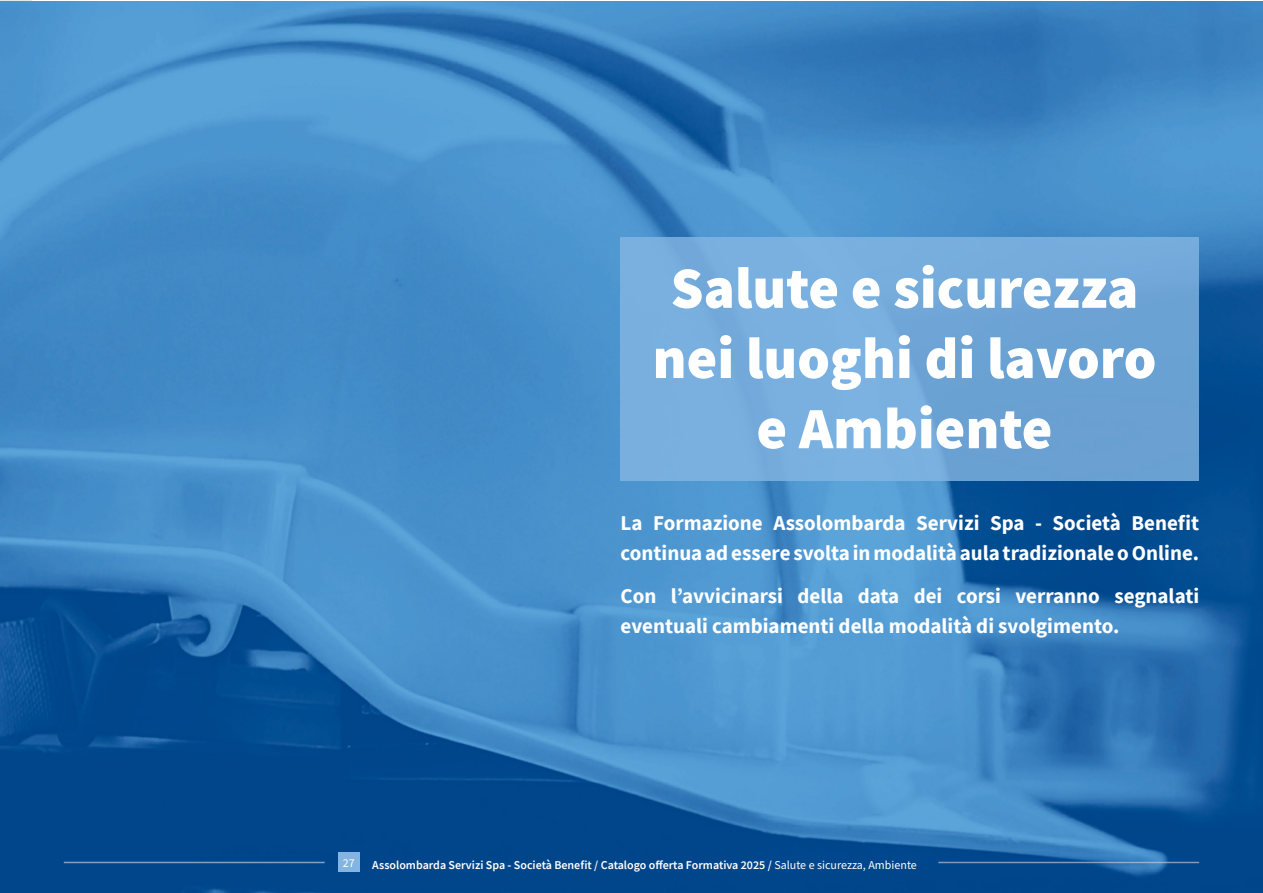
<style>
.page{position:relative;width:1263px;height:893px;background:#fff}
.page>*{position:absolute;margin:0;border:0;box-sizing:border-box;transform-origin:0 0}
.t1{font:900 58.5px/70.2px "Source Sans Pro";color:#fff;text-align:center}
.t2{font:700 21px/30px "Source Sans Pro";color:#fff}
.t3{font:600 12px "Source Sans Pro";color:#fff}
.t4{font:12px "Source Sans Pro";color:#fff}
.s1{font-weight:400}
</style>
<div class="page">
<img style="left:0;top:2px;width:1263px;height:891px">
<div style="left:621px;top:237px;width:578px;height:244px;background:#75acdc"></div>
<div style="left:338px;top:853px;width:22px;height:19px;background:#84b4e2"></div>
<hr style="left:64px;top:862px;width:261px;height:1px;background:#fff">
<hr style="left:938px;top:862px;width:261px;height:1px;background:#fff">
<h1 class="t1" style="left:652px;top:252px;width:505px">Salute e sicurezza nei luoghi di lavoro e Ambiente</h1>
<p class="t2" style="left:621px;top:508px;width:580px">La Formazione Assolombarda Servizi Spa - Società Benefit continua ad essere svolta in modalità aula tradizionale o Online.</p>
<p class="t2" style="left:621px;top:581px;width:580px">Con l’avvicinarsi della data dei corsi verranno segnalati eventuali cambiamenti della modalità di svolgimento.</p>
<p class="t4" style="left:343px;top:855px;width:13px">27</p>
<p class="t3" style="left:372px;top:857px;width:546px">Assolombarda Servizi Spa - Società Benefit / Catalogo offerta Formativa 2025 / <span class="s1">Salute e sicurezza, Ambiente</span></p>
</div>
